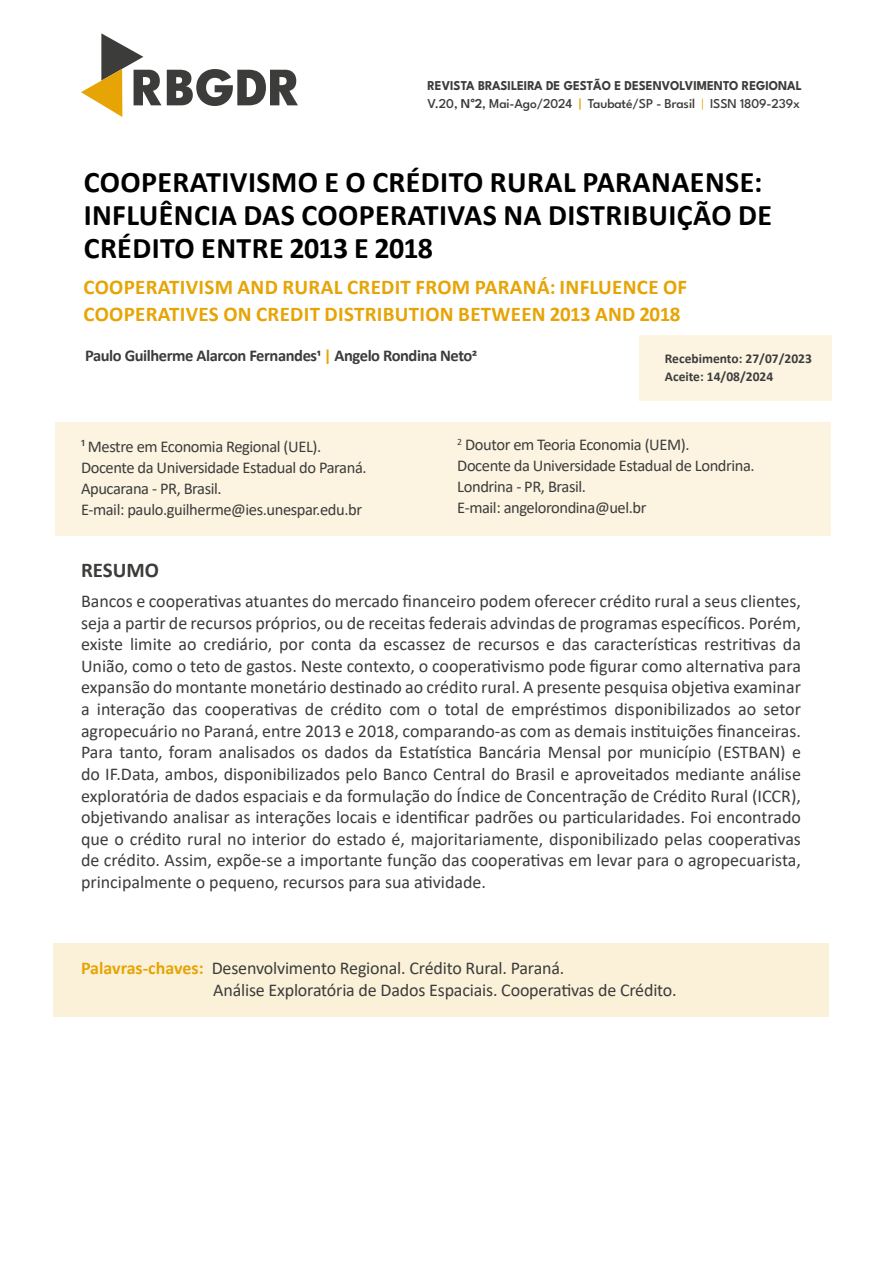
<style>
.page{position:relative;width:891px;height:1262px;background:#fff}
.page>*{position:absolute;margin:0;border:0;box-sizing:border-box;transform-origin:0 0}
.t1{font:800 54px "League Spartan";color:#3c3c3b}
.t2{font:700 30px/33px "Calibri";letter-spacing:.015em;color:#000}
.t3{font:700 21px/27px "Calibri";letter-spacing:.015em;color:#e6a405}
.t4{font:700 21px "Calibri";color:#3c3c3b}
.t5{font:18px/21.6px "Calibri";letter-spacing:-.01em;color:#3c3c3b;text-align:justify}
.t6{font:16.5px/21px "Calibri";letter-spacing:-.025em;color:#3c3c3b}
.t7{font:700 16.5px "Calibri";letter-spacing:-.025em;color:#3c3c3b}
.t8{font:500 13.5px "League Spartan";letter-spacing:-.01em;color:#3c3c3b}
.t9{font:700 13.5px "League Spartan";color:#3c3c3b;scale:.94 1}
.t10{font:700 13.5px/18px "Calibri";color:#3d3d3c}
.s1{font-weight:600}
.s2{font-family:"Calibri";font-weight:700}
.s3{color:#e6a405}
.s4{font-weight:300;color:#e6a405}
.s5{font-weight:700;color:#e6a405}
</style>
<div class="page">
<div style="left:55px;top:422px;width:776px;height:114px;background:#fcf4e1"></div>
<div style="left:53px;top:943px;width:776px;height:73px;background:#fbf1d9"></div>
<div style="left:639px;top:334px;width:192px;height:66px;background:#fcf4e1"></div>
<svg style="left:81px;top:33px;width:62px;height:84px"></svg>
<h1 class="t1" style="left:132px;top:48px;width:171px">RBGDR</h1>
<p class="t9" style="left:428px;top:76px;width:400px">REVISTA BRASILEIRA DE GESTÃO E DESENVOLVIMENTO REGIONAL</p>
<p class="t8" style="left:428px;top:94px;width:374px">V.20, <span class="s1">N</span><span class="s2">°</span><span class="s1">2</span>, Mai-Ago/2024 <span class="s3">|</span> Taubaté/SP - Brasil <span class="s4">|</span> ISSN 1809-239x</p>
<h2 class="t2" style="left:84px;top:165px;width:690px">COOPERATIVISMO E O CRÉDITO RURAL PARANAENSE:<br>INFLUÊNCIA DAS COOPERATIVAS NA DISTRIBUIÇÃO DE<br>CRÉDITO ENTRE 2013 E 2018</h2>
<p class="t3" style="left:84px;top:273px;width:605px">COOPERATIVISM AND RURAL CREDIT FROM PARANÁ: INFLUENCE OF<br>COOPERATIVES ON CREDIT DISTRIBUTION BETWEEN 2013 AND 2018</p>
<p class="t7" style="left:85px;top:344px;width:394px">Paulo Guilherme Alarcon Fernandes1 <span class="s3">|</span> Angelo Rondina Neto2</p>
<p class="t10" style="left:665px;top:349px;width:149px">Recebimento: 27/07/2023<br>Aceite: 14/08/2024</p>
<p class="t6" style="left:81px;top:436px;width:287px">¹ Mestre em Economia Regional (UEL).<br>Docente da Universidade Estadual do Paraná.<br>Apucarana - PR, Brasil.<br>E-mail: paulo.guilherme@ies.unespar.edu.br</p>
<p class="t6" style="left:457px;top:434px;width:299px"><sup>2</sup> Doutor em Teoria Economia (UEM).<br>Docente da Universidade Estadual de Londrina.<br>Londrina - PR, Brasil.<br>E-mail: angelorondina@uel.br</p>
<p class="t4" style="left:81px;top:555px;width:80px">RESUMO</p>
<p class="t5" style="left:81px;top:590px;width:722px">Bancos e cooperativas atuantes do mercado financeiro podem oferecer crédito rural a seus clientes, seja a partir de recursos próprios, ou de receitas federais advindas de programas específicos. Porém, existe limite ao crediário, por conta da escassez de recursos e das características restritivas da União, como o teto de gastos. Neste contexto, o cooperativismo pode figurar como alternativa para expansão do montante monetário destinado ao crédito rural. A presente pesquisa objetiva examinar a interação das cooperativas de crédito com o total de empréstimos disponibilizados ao setor agropecuário no Paraná, entre 2013 e 2018, comparando-as com as demais instituições financeiras.<br>Para tanto, foram analisados os dados da Estatística Bancária Mensal por município (ESTBAN) e do IF.Data, ambos, disponibilizados pelo Banco Central do Brasil e aproveitados mediante análise exploratória de dados espaciais e da formulação do Índice de Concentração de Crédito Rural (ICCR), objetivando analisar as interações locais e identificar padrões ou particularidades. Foi encontrado que o crédito rural no interior do estado é, majoritariamente, disponibilizado pelas cooperativas de crédito. Assim, expõe-se a importante função das cooperativas em levar para o agropecuarista, principalmente o pequeno, recursos para sua atividade.</p>
<p class="t5" style="left:213px;top:957px;width:465px;text-indent:-132px"><span class="s5">Palavras-chaves:</span> Desenvolvimento Regional. Crédito Rural. Paraná.<br>Análise Exploratória de Dados Espaciais. Cooperativas de Crédito.</p>
</div>
